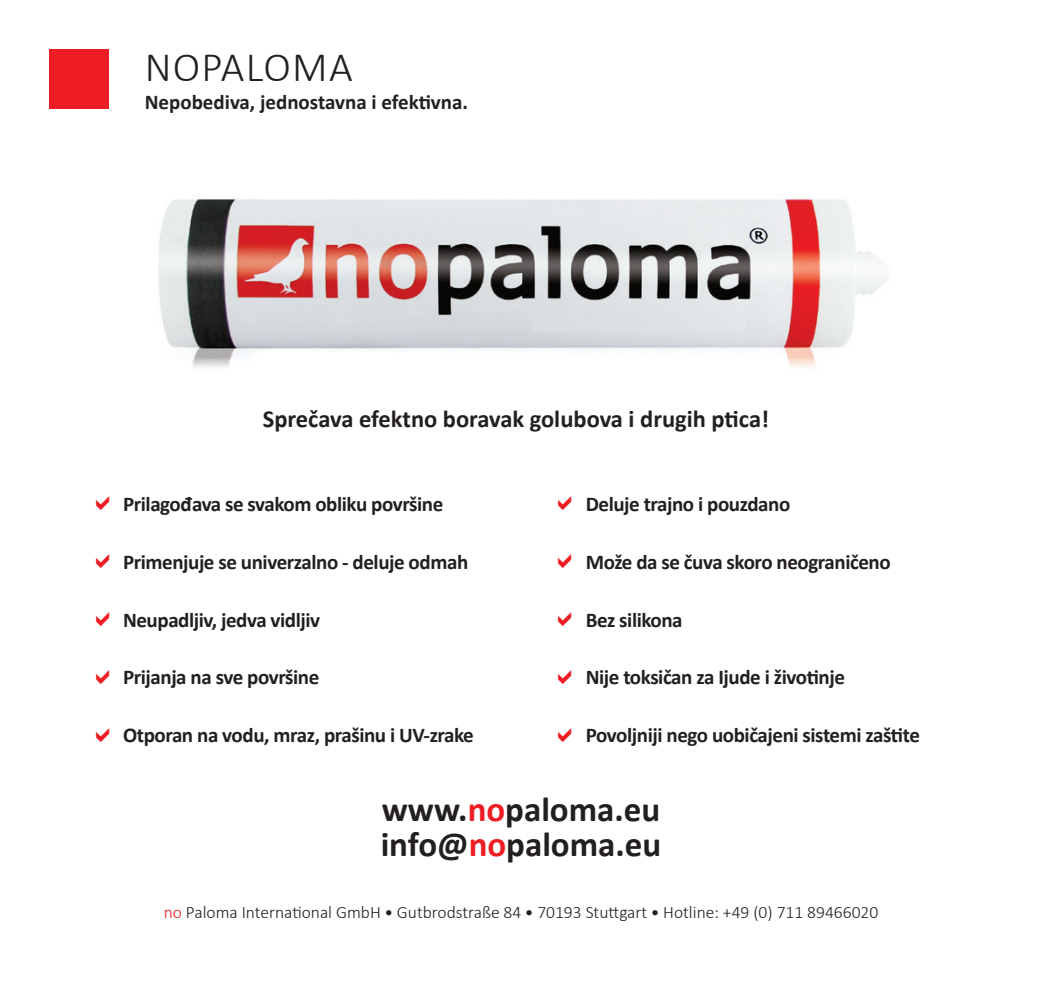
<style>
.page{position:relative;width:1042px;height:993px;background:#fff}
.page>*{position:absolute;margin:0;border:0;box-sizing:border-box;transform-origin:0 0}
.t1{font:300 42px "Calibri";letter-spacing:.03em;color:#231f20}
.t2{font:700 35px/35px "Calibri";color:#231f20}
.t3{font:700 24.5px "Calibri";color:#231f20}
.t4{font:700 21px "Calibri";letter-spacing:-.02em;color:#231f20}
.t5{font:700 21px "Calibri";color:#231f20}
.t6{font:300 17.5px "Calibri";color:#231f20}
.s1{color:#ee1d23}
.s2{font-family:"Futura";font-weight:400;font-size:14px}
</style>
<div class="page">
<div style="left:49px;top:50px;width:60px;height:59px;background:#ee1d23"></div>
<img style="left:158px;top:198px;width:730px;height:170px">
<h1 class="t1" style="left:145px;top:41px;width:209px">NOPALOMA</h1>
<p class="t5" style="left:145px;top:89px;width:325px">Nepobediva, jednostavna i efektivna.</p>
<p class="t3" style="left:263px;top:403px;width:508px">Sprečava efektno boravak golubova i drugih ptica!</p>
<p class="t4" style="left:123px;top:490px;width:322px">Prilagođava se svakom obliku površine</p>
<p class="t4" style="left:123px;top:548px;width:347px">Primenjuje se univerzalno - deluje odmah</p>
<p class="t4" style="left:123px;top:606px;width:199px">Neupadljiv, jedva vidljiv</p>
<p class="t4" style="left:123px;top:663px;width:198px">Prijanja na sve površine</p>
<p class="t4" style="left:123px;top:721px;width:352px">Otporan na vodu, mraz, prašinu i UV-zrake</p>
<p class="t4" style="left:586px;top:490px;width:206px">Deluje trajno i pouzdano</p>
<p class="t4" style="left:586px;top:548px;width:306px">Može da se čuva skoro neograničeno</p>
<p class="t4" style="left:586px;top:606px;width:98px">Bez silikona</p>
<p class="t4" style="left:586px;top:663px;width:261px">Nije toksičan za Ijude i životinje</p>
<p class="t4" style="left:586px;top:721px;width:336px">Povoljniji nego uobičajeni sistemi zaštite</p>
<h2 class="t2" style="left:381px;top:792px;width:282px">www.<span class="s1">no</span>paloma.eu info@<span class="s1">no</span>paloma.eu</h2>
<p class="t6" style="left:164px;top:901px;width:716px"><span class="s1">no</span> Paloma International GmbH <span class="s2">•</span> Gutbrodstraße 84 <span class="s2">•</span> 70193 Stuttgart <span class="s2">•</span> Hotline: +49 (0) 711 89466020</p>
</div>
